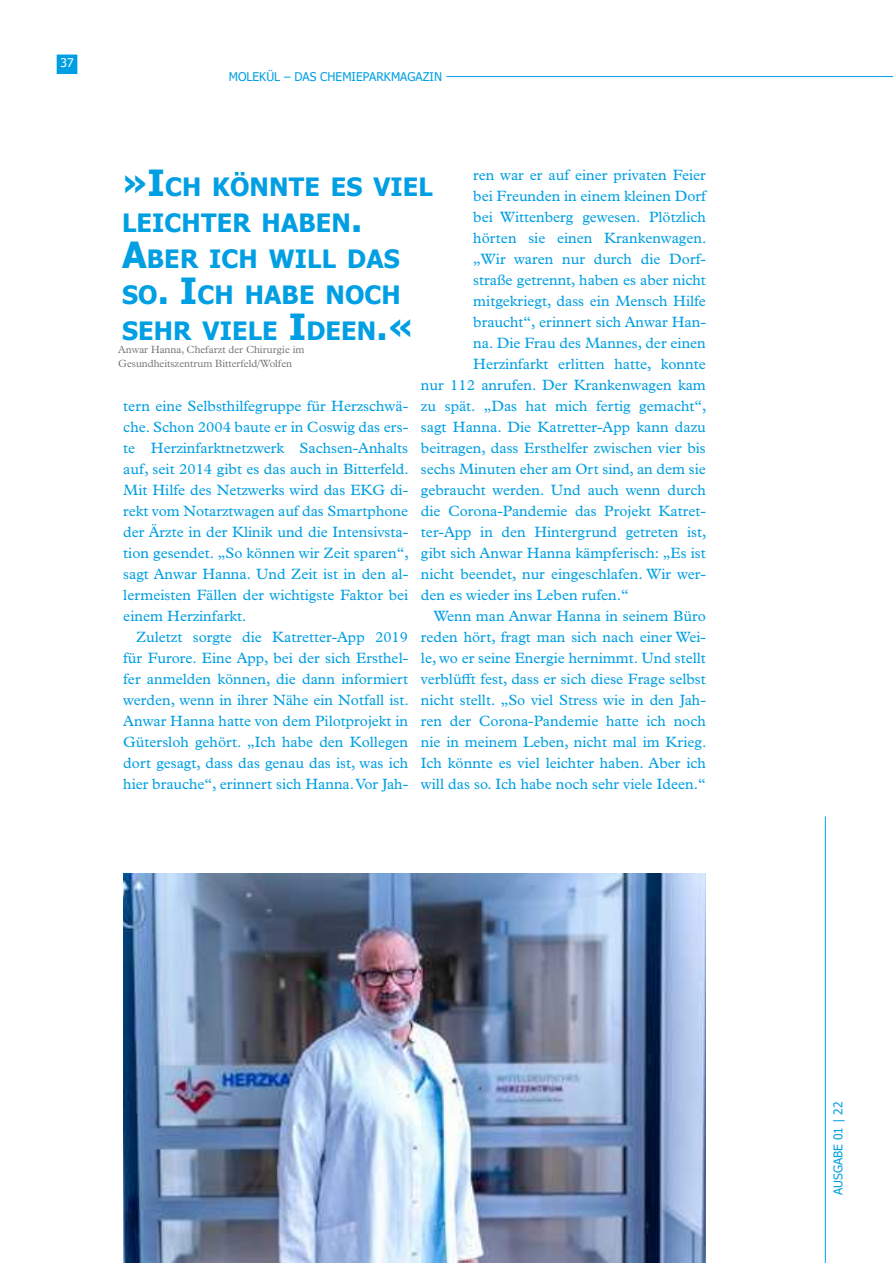
<style>
.page{position:relative;width:893px;height:1263px;background:#fff}
.page>*{position:absolute;margin:0;border:0;box-sizing:border-box;transform-origin:0 0}
.Störer_kleiner{font:700 25.2px/36px "Tahoma";letter-spacing:.005em;color:#009fe3}
.Fließ{font:15px/21px "Plantin MT Pro";color:#009fe3;text-align:justify}
.t1{font:12px "Tahoma";color:#009fe3}
.t2{font:12px "Tahoma";color:#fff}
.bildunterschrift{font:300 10.5px "Plantin MT Pro";color:#706f6f}
.s1{font-size:36px}
</style>
<div class="page">
<hr style="left:446px;top:76px;width:447px;height:1px;background:#009fe3">
<hr style="left:825px;top:816px;width:1px;height:447px;background:#009fe3">
<div style="left:57px;top:55px;width:20px;height:19px;background:#009fe3"></div>
<img style="left:123px;top:873px;width:583px;height:390px">
<p class="t2" style="left:60px;top:55px;width:15px">37</p>
<p class="t1" style="left:229px;top:68px;width:215px">MOLEKÜL – DAS CHEMIEPARKMAGAZIN</p>
<p class="Störer_kleiner" style="left:122px;top:169px;width:312px"><span class="s1">»</span><span class="s1">I</span>CH KÖNNTE ES VIEL<br>LEICHTER HABEN <span class="s1">.<br>A</span>BER ICH WILL DAS<br>SO<span class="s1">. I</span>CH HABE NOCH<br>SEHR VIELE <span class="s1">I</span>DEEN <span class="s1">.</span><span class="s1">«</span></p>
<p class="bildunterschrift" style="left:118px;top:343px;width:188px">Anwar Hanna, Chefarzt der Chirurgie im</p>
<p class="bildunterschrift" style="left:118px;top:357px;width:175px">Gesundheitszentrum Bitterfeld/Wolfen</p>
<p class="Fließ" style="left:473px;top:165px;width:234px">ren war er auf einer privaten Feier</p>
<p class="Fließ" style="left:473px;top:186px;width:234px">bei Freunden in einem kleinen Dorf</p>
<p class="Fließ" style="left:473px;top:207px;width:234px">bei Wittenberg gewesen. Plötzlich</p>
<p class="Fließ" style="left:473px;top:228px;width:235px">hörten sie einen Krankenwagen.</p>
<p class="Fließ" style="left:473px;top:249px;width:234px">„Wir waren nur durch die Dorf-</p>
<p class="Fließ" style="left:473px;top:270px;width:234px">straße getrennt, haben es aber nicht</p>
<p class="Fließ" style="left:473px;top:291px;width:234px">mitgekriegt, dass ein Mensch Hilfe</p>
<p class="Fließ" style="left:473px;top:312px;width:234px">braucht“, erinnert sich Anwar Han-</p>
<p class="Fließ" style="left:473px;top:333px;width:234px">na. Die Frau des Mannes, der einen</p>
<p class="Fließ" style="left:473px;top:354px;width:234px">Herzinfarkt erlitten hatte, konnte</p>
<p class="Fließ" style="left:421px;top:375px;width:286px">nur 112 anrufen. Der Krankenwagen kam</p>
<p class="Fließ" style="left:421px;top:396px;width:287px">zu spät. „Das hat mich fertig gemacht“,</p>
<p class="Fließ" style="left:421px;top:417px;width:286px">sagt Hanna. Die Katretter-App kann dazu</p>
<p class="Fließ" style="left:421px;top:438px;width:286px">beitragen, dass Ersthelfer zwischen vier bis</p>
<p class="Fließ" style="left:421px;top:459px;width:286px">sechs Minuten eher am Ort sind, an dem sie</p>
<p class="Fließ" style="left:421px;top:480px;width:286px">gebraucht werden. Und auch wenn durch</p>
<p class="Fließ" style="left:421px;top:501px;width:286px">die Corona-Pandemie das Projekt Katret-</p>
<p class="Fließ" style="left:421px;top:522px;width:287px">ter-App in den Hintergrund getreten ist,</p>
<p class="Fließ" style="left:421px;top:543px;width:286px">gibt sich Anwar Hanna kämpferisch: „Es ist</p>
<p class="Fließ" style="left:421px;top:564px;width:286px">nicht beendet, nur eingeschlafen. Wir wer-</p>
<p class="Fließ" style="left:421px;top:585px;width:209px">den es wieder ins Leben rufen.“</p>
<p class="Fließ" style="left:421px;top:606px;width:287px;text-indent:13px">Wenn man Anwar Hanna in seinem Büro reden hört, fragt man sich nach einer Wei&shy;le, wo er seine Energie hernimmt. Und stellt verblüfft fest, dass er sich diese Frage selbst nicht stellt. „So viel Stress wie in den Jah&shy;ren der Corona-Pandemie hatte ich noch nie in meinem Leben, nicht mal im Krieg.<br>Ich könnte es viel leichter haben. Aber ich will das so. Ich habe noch sehr viele Ideen.“</p>
<p class="Fließ" style="left:123px;top:396px;width:287px">tern eine Selbsthilfegruppe für Herzschwä&shy;che. Schon 2004 baute er in Coswig das ers&shy;te Herzinfarktnetzwerk Sachsen-Anhalts auf, seit 2014 gibt es das auch in Bitterfeld.<br>Mit Hilfe des Netzwerks wird das EKG di&shy;rekt vom Notarztwagen auf das Smartphone der Ärzte in der Klinik und die Intensivsta&shy;tion gesendet. „So können wir Zeit sparen“, sagt Anwar Hanna. Und Zeit ist in den al&shy;lermeisten Fällen der wichtigste Faktor bei einem Herzinfarkt.</p>
<p class="Fließ" style="left:123px;top:627px;width:287px;text-indent:13px">Zuletzt sorgte die Katretter-App 2019 für Furore. Eine App, bei der sich Ersthel&shy;fer anmelden können, die dann informiert werden, wenn in ihrer Nähe ein Notfall ist.<br>Anwar Hanna hatte von dem Pilotprojekt in Gütersloh gehört. „Ich habe den Kollegen dort gesagt, dass das genau das ist, was ich hier brauche“, erinnert sich Hanna. Vor Jah-</p>
<p class="t1" style="left:830px;top:1195px;width:95px;rotate:-90deg">AUSGABE 01 | 22</p>
</div>
